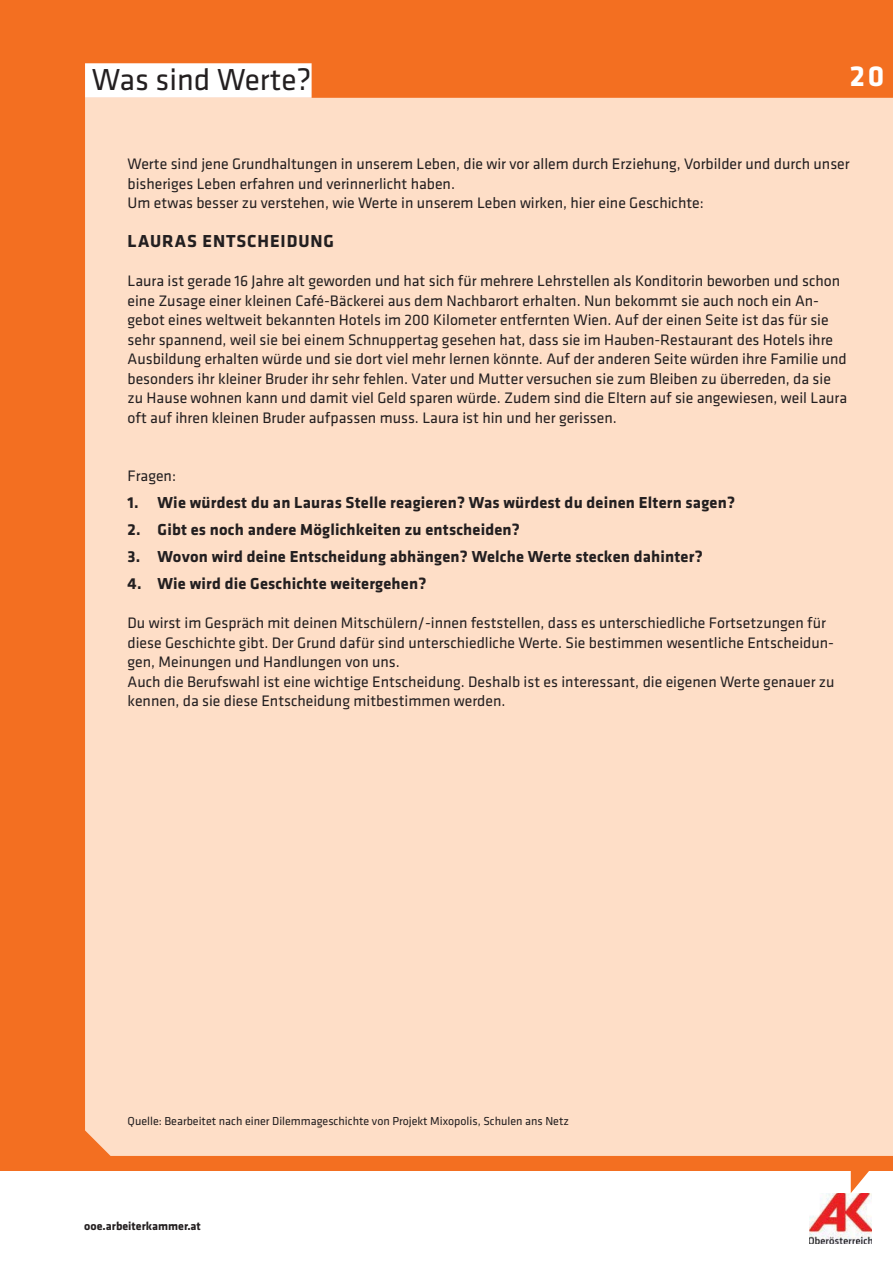
<style>
.page{position:relative;width:893px;height:1263px;background:#fff}
.page>*{position:absolute;margin:0;border:0;box-sizing:border-box;transform-origin:0 0}
.t1{font:31.5px "Klavika";color:#231f20}
.t2{font:700 30px "Klavika";color:#fff}
.t3{font:700 18px "Klavika";letter-spacing:.05em;color:#231f20}
.t4{font:700 16.5px "Klavika";letter-spacing:.01em;color:#231f20}
.t5{font:15.75px/19.5px "Klavika";color:#231f20}
.t6{font:12px "Klavika";color:#231f20}
.t7{font:700 12px "Klavika";color:#231f20}
</style>
<div class="page">
<div style="left:0;top:0;width:893px;height:1170px;background:#f36f21"></div>
<div style="left:85px;top:98px;width:808px;height:1058px;background:#fedec7"></div>
<img style="left:809px;top:1193px;width:63px;height:51px">
<svg style="left:851px;top:1170px;width:18px;height:23px"></svg>
<div style="left:85px;top:63px;width:227px;height:35px;background:#fff"></div>
<h1 class="t1" style="left:92px;top:67px;width:221px">Was sind Werte?</h1>
<h2 class="t2" style="left:850px;top:65px;width:36px">20</h2>
<p class="t5" style="left:128px;top:156px;width:724px">Werte sind jene Grundhaltungen in unserem Leben, die wir vor allem durch Erziehung, Vorbilder und durch unser bisheriges Leben erfahren und verinnerlicht haben.<br>Um etwas besser zu verstehen, wie Werte in unserem Leben wirken, hier eine Geschichte:</p>
<p class="t3" style="left:128px;top:234px;width:208px">LAURAS ENTSCHEIDUNG</p>
<p class="t5" style="left:128px;top:273px;width:721px">Laura ist gerade 16 Jahre alt geworden und hat sich für mehrere Lehrstellen als Konditorin beworben und schon eine Zusage einer kleinen Café-Bäckerei aus dem Nachbarort erhalten. Nun bekommt sie auch noch ein An&shy;gebot eines weltweit bekannten Hotels im 200 Kilometer entfernten Wien. Auf der einen Seite ist das für sie sehr spannend, weil sie bei einem Schnuppertag gesehen hat, dass sie im Hauben-Restaurant des Hotels ihre Ausbildung erhalten würde und sie dort viel mehr lernen könnte. Auf der anderen Seite würden ihre Familie und besonders ihr kleiner Bruder ihr sehr fehlen. Vater und Mutter versuchen sie zum Bleiben zu überreden, da sie zu Hause wohnen kann und damit viel Geld sparen würde. Zudem sind die Eltern auf sie angewiesen, weil Laura oft auf ihren kleinen Bruder aufpassen muss. Laura ist hin und her gerissen.</p>
<p class="t5" style="left:128px;top:468px;width:50px">Fragen:</p>
<p class="t4" style="left:128px;top:496px;width:609px">1. Wie würdest du an Lauras Stelle reagieren? Was würdest du deinen Eltern sagen?</p>
<p class="t4" style="left:128px;top:523px;width:394px">2. Gibt es noch andere Möglichkeiten zu entscheiden?</p>
<p class="t4" style="left:128px;top:550px;width:577px">3. Wovon wird deine Entscheidung abhängen? Welche Werte stecken dahinter?</p>
<p class="t4" style="left:128px;top:577px;width:300px">4. Wie wird die Geschichte weitergehen?</p>
<p class="t5" style="left:128px;top:615px;width:708px">Du wirst im Gespräch mit deinen Mitschülern/-innen feststellen, dass es unterschiedliche Fortsetzungen für diese Geschichte gibt. Der Grund dafür sind unterschiedliche Werte. Sie bestimmen wesentliche Entscheidun&shy;gen, Meinungen und Handlungen von uns.<br>Auch die Berufswahl ist eine wichtige Entscheidung. Deshalb ist es interessant, die eigenen Werte genauer zu kennen, da sie diese Entscheidung mitbestimmen werden.</p>
<p class="t6" style="left:128px;top:1117px;width:443px">Quelle: Bearbeitet nach einer Dilemmageschichte von Projekt Mixopolis, Schulen ans Netz</p>
<p class="t7" style="left:84px;top:1221px;width:118px">ooe.arbeiterkammer.at</p>
</div>
